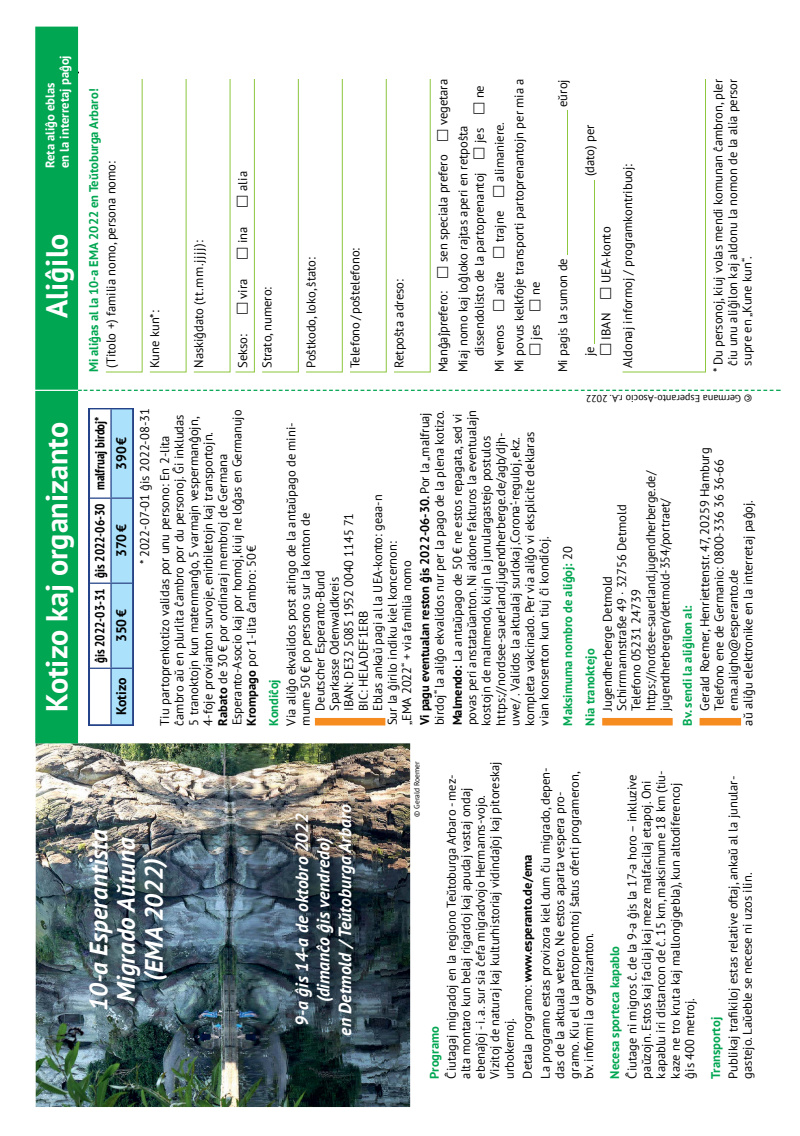
<style>
.page{position:relative;width:800px;height:1136px;background:#fff}
.page>*{position:absolute;margin:0;border:0;box-sizing:border-box;transform-origin:0 0}
.t1{font:700 30.15px "PT Sans";color:#fff}
.t2{font:italic 700 25.2px/27.6px "PT Sans";color:#fff;text-align:center}
.t3{font:italic 700 17.55px/21.5px "PT Sans";color:#fff;text-align:center}
.t4{font:700 13.8px "PT Sans";color:#000}
.t5{font:700 condensed 13.2px "PT Sans";color:#000}
.t6{font:12.6px/14.4px "PT Sans";color:#000}
.t7{font:700 12.6px/22.4px "PT Sans";color:#00a651}
.t8{font:700 12.6px/14.4px "PT Sans";color:#fff}
.t9{font:10.05px "PT Sans";color:#000}
.t10{font:7.5px "PT Sans";color:#000}
.s1{font-weight:700}
.s2{font-weight:400;color:#000}
</style>
<div class="page">
<img style="left:36px;top:743px;width:374px;height:363px">
<svg style="left:78px;top:389px;width:702px;height:2px"></svg>
<div style="left:35px;top:27px;width:43px;height:362px;background:#00a651"></div>
<div style="left:35px;top:391px;width:43px;height:352px;background:#00a651"></div>
<div style="left:315px;top:717px;width:70px;height:8px;background:#f68b1f"></div>
<div style="left:602px;top:717px;width:70px;height:8px;background:#f68b1f"></div>
<div style="left:699px;top:717px;width:42px;height:8px;background:#f68b1f"></div>
<img style="left:80px;top:744px;width:156px;height:340px">
<svg style="left:89px;top:408px;width:44px;height:317px"></svg>
<hr style="left:90px;top:667px;width:42px;height:1px;background:#244388">
<hr style="left:90px;top:582px;width:42px;height:1px;background:#244388">
<hr style="left:90px;top:497px;width:42px;height:1px;background:#244388">
<hr style="left:110px;top:668px;width:2px;height:56px;background:#244388">
<hr style="left:110px;top:583px;width:2px;height:84px;background:#244388">
<hr style="left:110px;top:498px;width:2px;height:84px;background:#244388">
<hr style="left:110px;top:409px;width:2px;height:88px;background:#244388">
<img style="left:286px;top:744px;width:110px;height:340px">
<svg style="left:78px;top:54px;width:628px;height:319px"></svg>
<p class="t8" style="left:42px;top:168px;width:114px;rotate:-90deg">Reta aliĝo eblas<br>en la interretaj paĝoj</p>
<h1 class="t1" style="left:37px;top:318px;width:86px;rotate:-90deg">Aliĝilo</h1>
<h1 class="t1" style="left:37px;top:711px;width:291px;rotate:-90deg">Kotizo kaj organizanto</h1>
<p class="t7" style="left:82px;top:372px;width:285px;rotate:-90deg">Mi aliĝas al la 10-a EMA 2022 en Teŭtoburga Arbaro!</p>
<p class="t6" style="left:103px;top:368px;width:208px;rotate:-90deg">(Titolo +) familia nomo, persona nomo:</p>
<p class="t5" style="left:91px;top:663px;width:248px;rotate:-90deg">ĝis 2022-03-31 ĝis 2022-06-30 malfruaj birdoj*</p>
<p class="t4" style="left:112px;top:470px;width:35px;rotate:-90deg">390 €</p>
<p class="t4" style="left:112px;top:557px;width:35px;rotate:-90deg">370 €</p>
<p class="t4" style="left:112px;top:642px;width:35px;rotate:-90deg">350 €</p>
<p class="t4" style="left:112px;top:715px;width:39px;rotate:-90deg">Kotizo</p>
<p class="t6" style="left:147px;top:368px;width:59px;rotate:-90deg">Kune kun*:</p>
<p class="t6" style="left:191px;top:368px;width:129px;rotate:-90deg">Naskiĝdato (tt.mm.jjjj):</p>
<p class="t6" style="left:235px;top:191px;width:21px;rotate:-90deg">alia</p>
<p class="t6" style="left:235px;top:243px;width:18px;rotate:-90deg">ina</p>
<p class="t6" style="left:235px;top:298px;width:21px;rotate:-90deg">vira</p>
<p class="t6" style="left:235px;top:368px;width:35px;rotate:-90deg">Sekso:</p>
<p class="t6" style="left:259px;top:368px;width:82px;rotate:-90deg">Strato, numero:</p>
<p class="t6" style="left:303px;top:368px;width:112px;rotate:-90deg">Poŝtkodo, loko, ŝtato:</p>
<p class="t6" style="left:347px;top:368px;width:122px;rotate:-90deg">Telefono / poŝtelefono:</p>
<p class="t6" style="left:391px;top:368px;width:90px;rotate:-90deg">Retpoŝta adreso:</p>
<p class="t6" style="left:432px;top:372px;width:295px;line-height:20px;text-indent:247px;rotate:-90deg">vegetara<br>Miaj nomo kaj loĝloko rajtas aperi en retpoŝta</p>
<p class="t6" style="left:471px;top:98px;width:15px;rotate:-90deg">ne</p>
<p class="t6" style="left:471px;top:143px;width:17px;rotate:-90deg">jes</p>
<p class="t6" style="left:435px;top:262px;width:109px;rotate:-90deg">sen speciala prefero</p>
<p class="t6" style="left:471px;top:356px;width:186px;rotate:-90deg">dissendolisto de la partoprenantoj</p>
<p class="t6" style="left:435px;top:372px;width:82px;rotate:-90deg">Manĝaĵprefero:</p>
<p class="t6" style="left:489px;top:372px;width:316px;line-height:20px;text-indent:191px;rotate:-90deg">alimaniere.<br>Mi povus kelkfoje transporti partoprenantojn per mia aŭto:</p>
<p class="t6" style="left:555px;top:107px;width:29px;rotate:-90deg">eŭroj</p>
<p class="t6" style="left:491px;top:242px;width:33px;rotate:-90deg">trajne</p>
<p class="t6" style="left:521px;top:372px;width:116px;line-height:27px;text-indent:77px;rotate:-90deg">ne<br>Mi pagis la sumon de</p>
<p class="t6" style="left:491px;top:295px;width:25px;rotate:-90deg">aŭte</p>
<p class="t6" style="left:528px;top:339px;width:17px;rotate:-90deg">jes</p>
<p class="t6" style="left:491px;top:372px;width:49px;rotate:-90deg">Mi venos</p>
<p class="t6" style="left:582px;top:176px;width:53px;rotate:-90deg">(dato) per</p>
<p class="t6" style="left:594px;top:368px;width:206px;line-height:21.6px;text-indent:85px;rotate:-90deg">UEA-konto<br>Aldonaj informoj / programkontribuoj:</p>
<p class="t6" style="left:598px;top:339px;width:28px;rotate:-90deg">IBAN</p>
<p class="t6" style="left:582px;top:356px;width:11px;rotate:-90deg">je</p>
<p class="t6" style="left:710px;top:365px;width:307px;text-indent:-7px;rotate:-90deg">* Du personoj, kiuj volas mendi komunan ĉambron, plenigu ĉiu unu aliĝilon kaj aldonu la nomon de la alia persono supre en „Kune kun“.</p>
<p class="t9" style="left:752px;top:405px;width:168px;rotate:-180deg">© Germana Esperanto-Asocio r.A. 2022</p>
<p class="t6" style="left:137px;top:564px;width:158px;rotate:-90deg">* 2022-07-01 ĝis 2022-08-31</p>
<p class="t6" style="left:157px;top:725px;width:317px;rotate:-90deg">Tiu partoprenkotizo validas por unu persono: En 2-lita ĉambro aŭ en plurlita ĉambro por du personoj. Ĝi inkludas 5 tranoktojn kun matenmanĝo, 5 varmajn vespermanĝojn, 4-foje provianton survoje, enirbiletojn kaj transportojn.<br><span class="s1">Rabato</span> de 30 € por ordinaraj membroj de Germana Esperanto-Asocio kaj por homoj, kiuj ne loĝas en Germanujo <span class="s1">Krompago</span> por 1-lita ĉambro: 50 €</p>
<p class="t6" style="left:417px;top:725px;width:317px;rotate:-90deg"><span class="s1">Vi pagu eventualan reston ĝis 2022-06-30.</span> Por la „malfruaj birdoj“ la aliĝo ekvalidos nur per la pago de la plena kotizo.</p>
<p class="t6" style="left:449px;top:725px;width:317px;rotate:-90deg"><span class="s1">Malmendo:</span> La antaŭpago de 50 € ne estos repagata, sed vi povas peri anstataŭanton. Ni aldone fakturos la eventualajn kostojn de malmendo, kiujn la junulargastejo postulos https://nordsee-sauerland.jugendherberge.de/agb/djh&shy;uwe/ . Validos la aktualaj surlokaj ‚Corona‘-reguloj, ekz. kompleta vakcinado. Per via aliĝo vi eksplicite deklaras vian konsenton kun tiuj ĉi kondiĉoj.</p>
<p class="t6" style="left:283px;top:725px;width:304px;rotate:-90deg">Via aliĝo ekvalidos post atingo de la antaŭpago de mini-</p>
<p class="t6" style="left:370px;top:710px;width:217px;rotate:-90deg">Eblas ankaŭ pagi al la UEA-konto: geaa-n</p>
<p class="t6" style="left:298px;top:725px;width:214px;rotate:-90deg">mume 50 € po persono sur la konton de</p>
<p class="t6" style="left:341px;top:710px;width:199px;rotate:-90deg">IBAN: DE32 5085 1952 0040 1145 71</p>
<p class="t6" style="left:384px;top:725px;width:185px;rotate:-90deg">Sur la ĝirilo indiku kiel koncernon:</p>
<p class="t6" style="left:399px;top:725px;width:166px;rotate:-90deg">„EMA 2022“ + via familia nomo</p>
<p class="t6" style="left:312px;top:710px;width:142px;rotate:-90deg">Deutscher Esperanto-Bund</p>
<p class="t6" style="left:327px;top:710px;width:135px;rotate:-90deg">Sparkasse Odenwaldkreis</p>
<p class="t6" style="left:356px;top:710px;width:102px;rotate:-90deg">BIC: HELADEF1ERB</p>
<p class="t7" style="left:262px;top:725px;width:48px;rotate:-90deg">Kondiĉoj</p>
<p class="t6" style="left:599px;top:710px;width:242px;rotate:-90deg">Jugendherberge Detmold<br>Schirrmannstraße 49 · 32756 Detmold Telefono 05231 24739 https://nordsee-sauerland.jugendherberge.de/ jugendherbergen/detmold-354/portraet/</p>
<p class="t7" style="left:556px;top:725px;width:181px;rotate:-90deg">Maksimuma nombro de aliĝoj: <span class="s2">20<br></span>Nia tranoktejo</p>
<p class="t6" style="left:697px;top:710px;width:265px;rotate:-90deg">Gerald Roemer, Henriettenstr. 47, 20259 Hamburg</p>
<p class="t6" style="left:711px;top:710px;width:253px;rotate:-90deg">Telefono ene de Germanio: 0800-336 36 36-66</p>
<p class="t6" style="left:740px;top:725px;width:227px;rotate:-90deg">aŭ aliĝu elektronike en la interretaj paĝoj.</p>
<p class="t6" style="left:725px;top:710px;width:143px;rotate:-90deg">ema.aligho@esperanto.de</p>
<p class="t7" style="left:675px;top:725px;width:122px;rotate:-90deg">Bv. sendi la aliĝilon al:</p>
<h2 class="t2" style="left:84px;top:1010px;width:183px;rotate:-90deg">10-a Esperantista<br>Migrado Aŭtuna (EMA 2022)</h2>
<h3 class="t3" style="left:291px;top:1035px;width:233px;rotate:-90deg">9-a ĝis 14-a de oktobro 2022 (dimanĉo ĝis vendredo)<br>en Detmold / Teŭtoburga Arbaro</h3>
<p class="t10" style="left:412px;top:816px;width:57px;rotate:-90deg">© Gerald Roemer</p>
<p class="t6" style="left:444px;top:1078px;width:319px;rotate:-90deg">Ĉiutagaj migradoj en la regiono Teŭtoburga Arbaro - mez - alta montaro kun belaj rigardoj kaj apudaj vastaj ondaj ebenaĵoj - i. a. sur sia ĉefa migradvojo Hermanns-vojo.<br>Vizitoj de naturaj kaj kulturhistoriaj vidindaĵoj kaj pitoreskaj urbokernoj.</p>
<p class="t6" style="left:518px;top:1078px;width:312px;line-height:18px;rotate:-90deg">Detala programo: <span class="s1">www.esperanto.de/ema<br></span>La programo estas provizora kiel dum ĉiu migrado, depen-</p>
<p class="t6" style="left:552px;top:1078px;width:308px;rotate:-90deg">das de la aktuala vetero. Ne estos aparta vespera pro&shy;gramo. Kiu el la partoprenontoj ŝatus oferti programeron, bv. informi la organizanton.</p>
<p class="t7" style="left:422px;top:1078px;width:54px;rotate:-90deg">Programo</p>
<p class="t6" style="left:624px;top:1078px;width:309px;rotate:-90deg">Ĉiutage ni migros ĉ. de la 9-a ĝis la 17-a horo – inkluzive paŭzojn. Estos kaj facilaj kaj meze malfacilaj etapoj. Oni kapablu iri distancon de ĉ. 15 km, maksimume 18 km (tiu&shy;kaze ne tro kruta kaj mallongigebla), kun altodiferencoj ĝis 400 metroj.</p>
<p class="t7" style="left:603px;top:1078px;width:134px;rotate:-90deg">Necesa sporteca kapablo</p>
<p class="t6" style="left:725px;top:1078px;width:304px;rotate:-90deg">Publikaj tra kiloj estas relative oftaj, ankaŭ al la junular&shy;gastejo. Laŭeble se necese ni uzos ilin.</p>
<p class="t7" style="left:704px;top:1078px;width:63px;rotate:-90deg">Transportoj</p>
</div>
